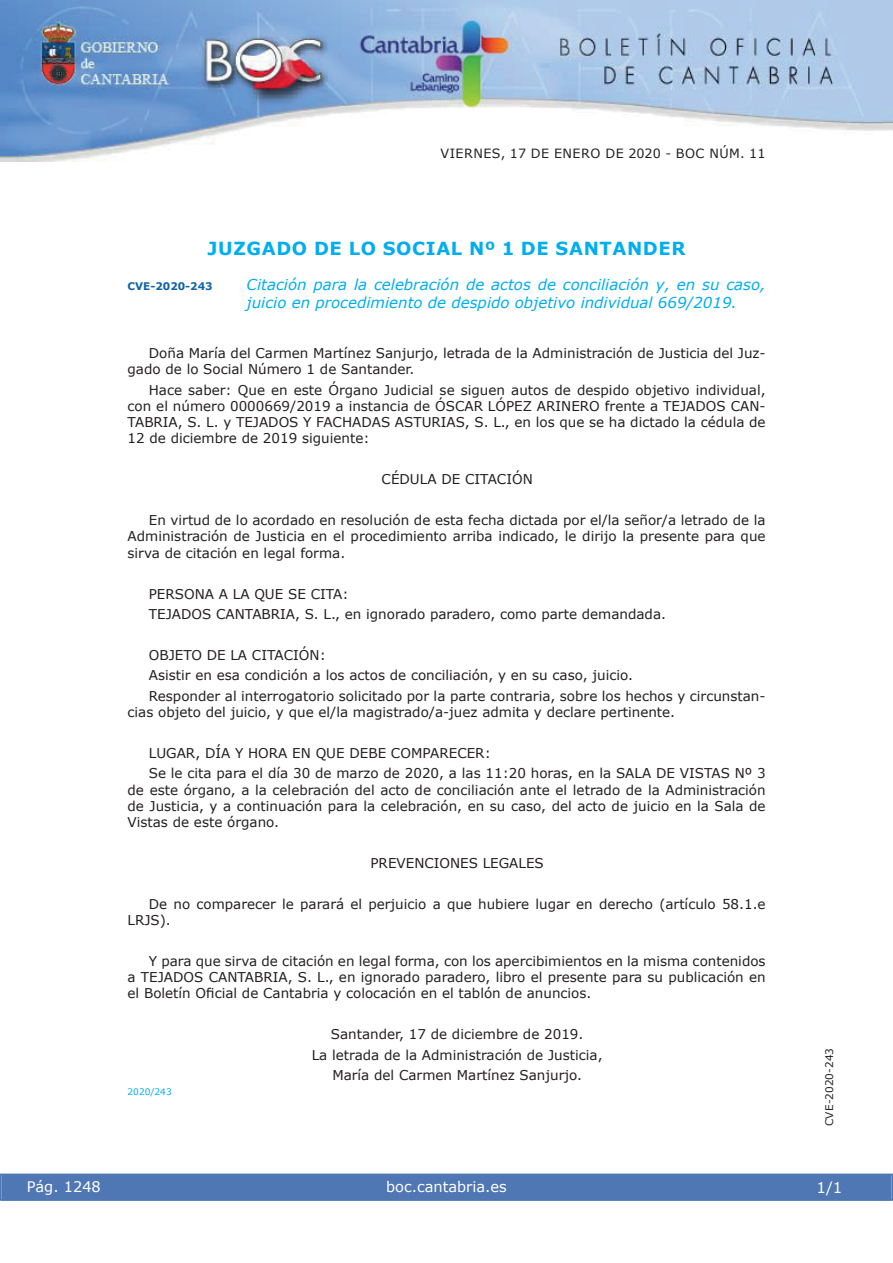
<style>
.page{position:relative;width:893px;height:1263px;background:#fff}
.page>*{position:absolute;margin:0;border:0;box-sizing:border-box;transform-origin:0 0}
.t1{font:700 18px "Verdana";letter-spacing:.035em;color:#00aeef}
.t2{font:italic 15px/18px "Verdana";color:#00aeef}
.t3{font:15px "Verdana";color:#fff}
.t4{font:14.55px "Verdana";color:#fff}
.t5{font:13.5px/16.2px "Verdana";color:#231f20}
.t6{font:12.75px "Verdana";letter-spacing:.035em;color:#231f20}
.t7{font:10.5px "Verdana";color:#231f20}
.t8{font:700 10.5px "Verdana";color:#1263a9}
.t9{font:9px "Verdana";color:#00aeef}
</style>
<div class="page">
<img style="left:0;top:0;width:893px;height:161px">
<div style="left:1px;top:1174px;width:890px;height:27px;background:#4f77b3"></div>
<div style="left:0;top:1174px;width:893px;height:27px;border:1px solid #4f77b3"></div>
<p class="t6" style="left:441px;top:145px;width:326px">VIERNES, 17 DE ENERO DE 2020 - BOC NÚM. 11</p>
<h1 class="t1" style="left:208px;top:237px;width:479px">JUZGADO DE LO SOCIAL Nº 1 DE SANTANDER</h1>
<p class="t8" style="left:128px;top:279px;width:87px">CVE-2020-243</p>
<p class="t2" style="left:247px;top:275px;width:520px">Citación para la celebración de actos de conciliación y, en su caso, juicio en procedimiento de despido objetivo individual 669/2019.</p>
<p class="t5" style="left:128px;top:345px;width:639px;text-indent:21px">Doña María del Carmen Martínez Sanjurjo, letrada de la Administración de Justicia del Juz&shy;gado de lo Social Número 1 de Santander.</p>
<p class="t5" style="left:128px;top:381px;width:639px;text-align:justify;text-indent:21px">Hace saber: Que en este Órgano Judicial se siguen autos de despido objetivo individual, con el número 0000669/2019 a instancia de ÓSCAR LÓPEZ ARINERO frente a TEJADOS CAN-TABRIA, S. L. y TEJADOS Y FACHADAS ASTURIAS, S. L., en los que se ha dictado la cédula de 12 de diciembre de 2019 siguiente:</p>
<p class="t5" style="left:382px;top:471px;width:153px">CÉDULA DE CITACIÓN</p>
<p class="t5" style="left:128px;top:512px;width:639px;text-align:justify;text-indent:21px">En virtud de lo acordado en resolución de esta fecha dictada por el/la señor/a letrado de la Administración de Justicia en el procedimiento arriba indicado, le dirijo la presente para que sirva de citación en legal forma.</p>
<p class="t5" style="left:149px;top:583px;width:519px;line-height:20.4px">PERSONA A LA QUE SE CITA:<br>TEJADOS CANTABRIA, S. L., en ignorado paradero, como parte demandada.</p>
<p class="t5" style="left:149px;top:644px;width:618px;line-height:20.4px">OBJETO DE LA CITACIÓN:<br>Asistir en esa condición a los actos de conciliación, y en su caso, juicio.<br>Responder al interrogatorio solicitado por la parte contraria, sobre los hechos y circunstan-</p>
<p class="t5" style="left:128px;top:704px;width:549px">cias objeto del juicio, y que el/la magistrado/a-juez admita y declare pertinente.</p>
<p class="t5" style="left:149px;top:742px;width:618px;line-height:20.4px">LUGAR, DÍA Y HORA EN QUE DEBE COMPARECER:<br>Se le cita para el día 30 de marzo de 2020, a las 11:20 horas, en la SALA DE VISTAS Nº 3</p>
<p class="t5" style="left:128px;top:781px;width:639px;text-align:justify">de este órgano, a la celebración del acto de conciliación ante el letrado de la Administración de Justicia, y a continuación para la celebración, en su caso, del acto de juicio en la Sala de Vistas de este órgano.</p>
<p class="t5" style="left:370px;top:854px;width:175px">PREVENCIONES LEGALES</p>
<p class="t5" style="left:128px;top:895px;width:639px;text-indent:21px">De no comparecer le parará el perjuicio a que hubiere lugar en derecho (artículo 58.1.e<br>LRJS).</p>
<p class="t5" style="left:128px;top:952px;width:639px;text-align:justify;text-indent:21px">Y para que sirva de citación en legal forma, con los apercibimientos en la misma contenidos a TEJADOS CANTABRIA, S. L., en ignorado paradero, libro el presente para su publicación en el Boletín Oficial de Cantabria y colocación en el tablón de anuncios.</p>
<p class="t5" style="left:312px;top:1024px;width:292px;line-height:20.4px;text-align:center">Santander, 17 de diciembre de 2019.<br>La letrada de la Administración de Justicia,<br>María del Carmen Martínez Sanjurjo.</p>
<p class="t9" style="left:128px;top:1086px;width:46px">2020/243</p>
<p class="t4" style="left:27px;top:1177px;width:76px">Pág. 1248</p>
<p class="t4" style="left:386px;top:1178px;width:122px">boc.cantabria.es</p>
<p class="t7" style="left:823px;top:1126px;width:80px;rotate:-90deg">CVE-2020-243</p>
<p class="t3" style="left:816px;top:1178px;width:27px">1/1</p>
</div>
